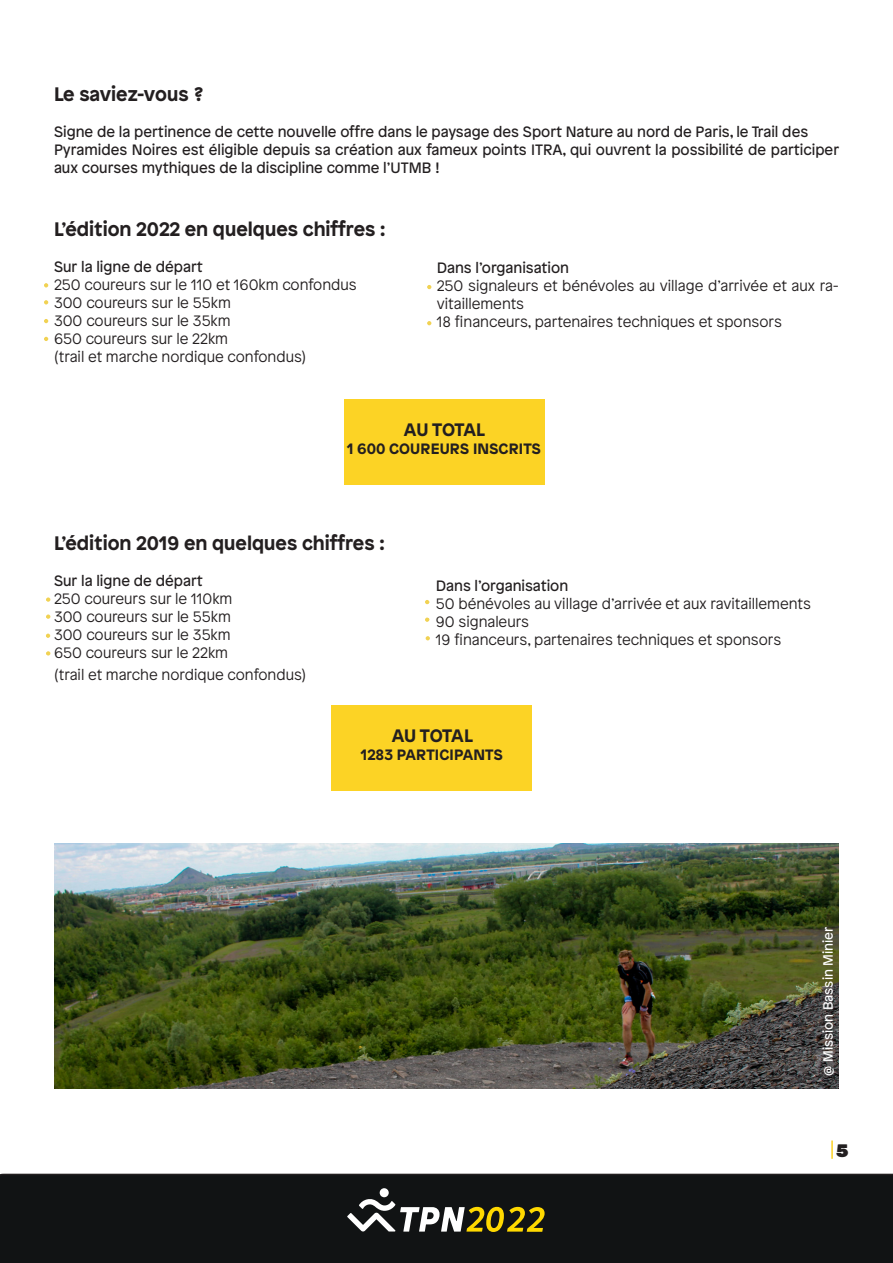
<style>
.page{position:relative;width:893px;height:1263px;background:#fff}
.page>*{position:absolute;margin:0;border:0;box-sizing:border-box;transform-origin:0 0}
.t1{font:700 19.5px "Patron";color:#231f20}
.t2{font:700 18px "Patron";letter-spacing:-.01em;color:#231f20}
.t3{font:900 18px "Rubik";color:#231f20}
.t4{font:300 15px/18px "Patron";color:#231f20}
.t5{font:15px/18px "Patron";color:#231f20}
.t6{font:700 15px "Patron";letter-spacing:.01em;color:#231f20}
.t7{font:13.5px "Patron";color:#fff}
</style>
<div class="page">
<div style="left:0;top:1174px;width:893px;height:89px;background:#111314"></div>
<div style="left:380px;top:1188px;width:9px;height:9px;background:#fff;border-radius:50%"></div>
<svg style="left:347px;top:1198px;width:198px;height:34px"></svg>
<svg style="left:831px;top:1140px;width:2px;height:19px"></svg>
<div style="left:344px;top:400px;width:200px;height:85px;background:#fcd325"></div>
<div style="left:332px;top:706px;width:200px;height:85px;background:#fcd325"></div>
<img style="left:54px;top:843px;width:785px;height:246px">
<svg style="left:44px;top:283px;width:4px;height:4px"></svg>
<svg style="left:44px;top:300px;width:4px;height:4px"></svg>
<svg style="left:44px;top:319px;width:4px;height:4px"></svg>
<svg style="left:44px;top:337px;width:4px;height:4px"></svg>
<svg style="left:427px;top:321px;width:4px;height:4px"></svg>
<svg style="left:427px;top:285px;width:4px;height:4px"></svg>
<svg style="left:426px;top:636px;width:4px;height:4px"></svg>
<svg style="left:425px;top:617px;width:4px;height:5px"></svg>
<svg style="left:425px;top:600px;width:4px;height:4px"></svg>
<svg style="left:46px;top:597px;width:4px;height:5px"></svg>
<svg style="left:46px;top:614px;width:4px;height:5px"></svg>
<svg style="left:46px;top:634px;width:4px;height:4px"></svg>
<svg style="left:46px;top:651px;width:4px;height:4px"></svg>
<p class="t1" style="left:54px;top:78px;width:151px">Le saviez-vous ?</p>
<p class="t5" style="left:54px;top:122px;width:756px">Signe de la pertinence de cette nouvelle offre dans le paysage des Sport Nature au nord de Paris, le Trail des</p>
<p class="t5" style="left:54px;top:140px;width:787px">Pyramides Noires est éligible depuis sa création aux fameux points ITRA, qui ouvrent la possibilité de participer aux courses mythiques de la discipline comme l’UTMB !</p>
<p class="t1" style="left:54px;top:213px;width:333px">L’édition 2022 en quelques chiffres :</p>
<p class="t5" style="left:54px;top:257px;width:150px">Sur la ligne de départ</p>
<p class="t4" style="left:54px;top:275px;width:304px">250 coureurs sur le 110 et 160km confondus</p>
<p class="t4" style="left:54px;top:293px;width:178px">300 coureurs sur le 55km</p>
<p class="t4" style="left:54px;top:311px;width:178px">300 coureurs sur le 35km</p>
<p class="t4" style="left:54px;top:329px;width:176px">650 coureurs sur le 22km</p>
<p class="t4" style="left:54px;top:347px;width:254px">(trail et marche nordique confondus)</p>
<p class="t5" style="left:437px;top:257px;width:134px">Dans l’organisation</p>
<p class="t4" style="left:437px;top:275px;width:404px">250 signaleurs et bénévoles au village d’arrivée et aux ra&shy;vitaillements</p>
<p class="t4" style="left:437px;top:311px;width:347px">18 financeurs, partenaires techniques et sponsors</p>
<p class="t2" style="left:404px;top:415px;width:83px">AU TOTAL</p>
<p class="t6" style="left:347px;top:437px;width:195px">1 600 COUREURS INSCRITS</p>
<p class="t1" style="left:54px;top:528px;width:332px">L’édition 2019 en quelques chiffres :</p>
<p class="t5" style="left:54px;top:571px;width:150px">Sur la ligne de départ</p>
<p class="t4" style="left:54px;top:589px;width:180px">250 coureurs sur le 110km</p>
<p class="t4" style="left:54px;top:607px;width:178px">300 coureurs sur le 55km</p>
<p class="t4" style="left:54px;top:625px;width:178px">300 coureurs sur le 35km</p>
<p class="t4" style="left:54px;top:643px;width:176px">650 coureurs sur le 22km</p>
<p class="t4" style="left:54px;top:665px;width:254px">(trail et marche nordique confondus)</p>
<p class="t5" style="left:436px;top:575px;width:134px">Dans l’organisation</p>
<p class="t4" style="left:436px;top:593px;width:376px">50 bénévoles au village d’arrivée et aux ravitaillements</p>
<p class="t4" style="left:436px;top:611px;width:95px">90 signaleurs</p>
<p class="t4" style="left:436px;top:629px;width:347px">19 financeurs, partenaires techniques et sponsors</p>
<p class="t2" style="left:392px;top:721px;width:83px">AU TOTAL</p>
<p class="t6" style="left:361px;top:743px;width:143px">1283 PARTICIPANTS</p>
<p class="t7" style="left:818px;top:1076px;width:151px;rotate:-90deg">@ Mission Bassin Minier</p>
<p class="t3" style="left:836px;top:1140px;width:14px">5</p>
</div>
